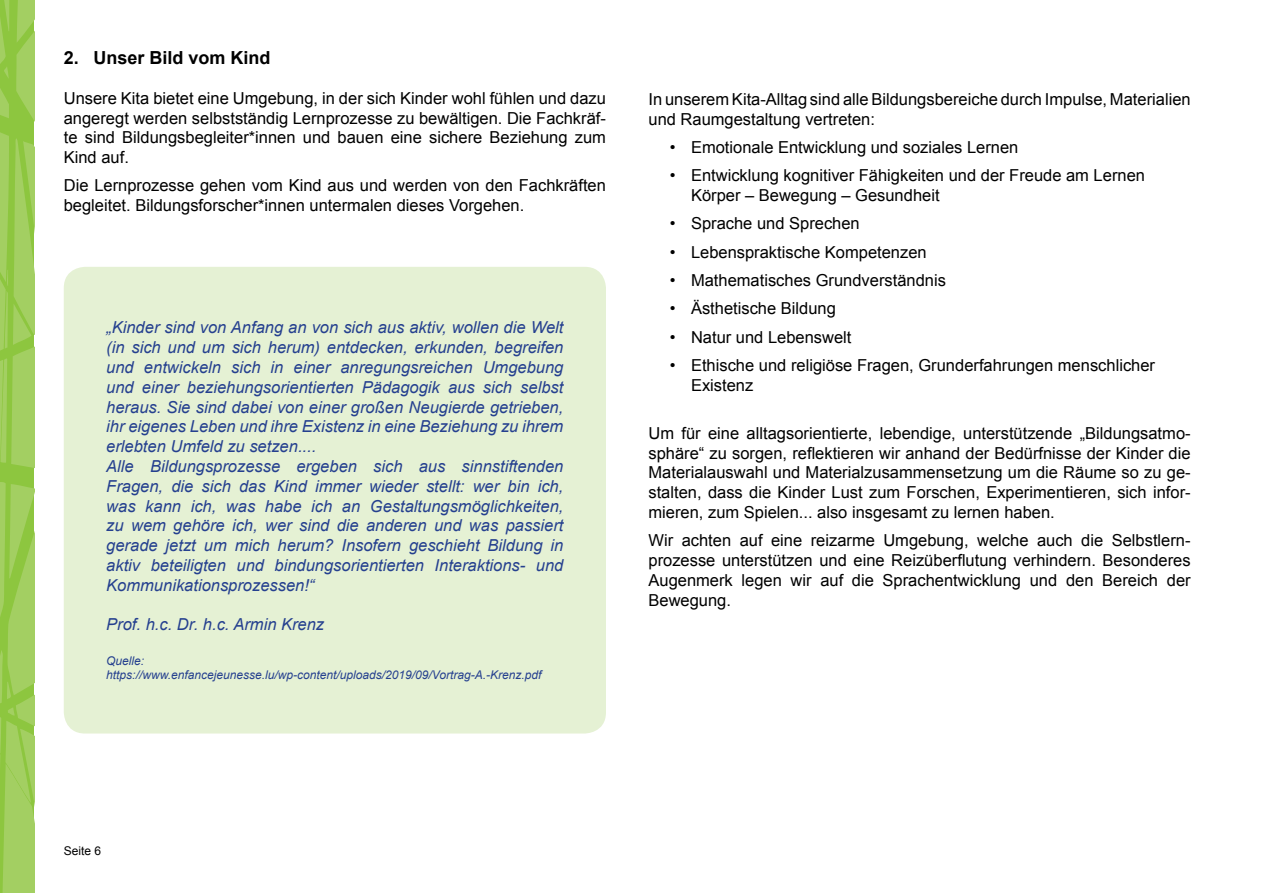
<style>
.page{position:relative;width:1263px;height:893px;background:#fff}
.page>*{position:absolute;margin:0;border:0;box-sizing:border-box;transform-origin:0 0}
.t1{font:700 18px "Arial";color:#000}
.t2{font:16.5px/19.8px "Arial";color:#000}
.t3{font:italic 16.5px/19.8px "Arial";color:#25408f}
.t4{font:italic 12px/14.4px "Arial";color:#25408f}
.t5{font:12px "Arial";color:#000}
</style>
<div class="page">
<svg style="left:0;top:482px;width:34px;height:411px;background:#9ccc57"></svg>
<svg style="left:0;top:0;width:34px;height:471px;background:#9acb54"></svg>
<div style="left:64px;top:267px;width:542px;height:466px;background:#e5f1d4;border-radius:21px"></div>
<p class="t1" style="left:64px;top:46px;width:208px">2. Unser Bild vom Kind</p>
<p class="t2" style="left:64px;top:88px;width:544px;text-align:justify">Unsere Kita bietet eine Umgebung, in der sich Kinder wohl fühlen und dazu angeregt werden selbstständig Lernprozesse zu bewältigen. Die Fachkräf&shy;te sind Bildungsbegleiter*innen und bauen eine sichere Beziehung zum Kind auf.</p>
<p class="t2" style="left:64px;top:176px;width:544px">Die Lernprozesse gehen vom Kind aus und werden von den Fachkräften begleitet. Bildungsforscher*innen untermalen dieses Vorgehen.</p>
<p class="t3" style="left:106px;top:318px;width:459px">„Kinder sind von Anfang an von sich aus aktiv, wollen die Welt (in sich und um sich herum) entdecken, erkunden, begreifen und entwickeln sich in einer anregungsreichen Umgebung und einer beziehungsorientierten Pädagogik aus sich selbst heraus. Sie sind dabei von einer großen Neugierde getrieben, ihr eigenes Leben und ihre Existenz in eine Beziehung zu ihrem erlebten Umfeld zu setzen....<br>Alle Bildungsprozesse ergeben sich aus sinnstiftenden Fragen, die sich das Kind immer wieder stellt: wer bin ich, was kann ich, was habe ich an Gestaltungsmöglichkeiten, zu wem gehöre ich, wer sind die anderen und was passiert gerade jetzt um mich herum? Insofern geschieht Bildung in aktiv beteiligten und bindungsorientierten Interaktions- und Kommunikationsprozessen!“</p>
<p class="t3" style="left:106px;top:615px;width:219px">Prof. h.c. Dr. h.c. Armin Krenz</p>
<p class="t4" style="left:106px;top:653px;width:437px">Quelle: https://www.enfancejeunesse.lu/wp-content/uploads/2019/09/Vortrag-A.-Krenz.pdf</p>
<p class="t2" style="left:648px;top:89px;width:544px">In unserem Kita-Alltag sind alle Bildungsbereiche durch Impulse, Materialien und Raumgestaltung vertreten:</p>
<p class="t2" style="left:670px;top:137px;width:350px">• Emotionale Entwicklung und soziales Lernen</p>
<p class="t2" style="left:691px;top:166px;width:455px;text-indent:-21px">• Entwicklung kognitiver Fähigkeiten und der Freude am Lernen<br>Körper – Bewegung – Gesundheit</p>
<p class="t2" style="left:670px;top:214px;width:192px">• Sprache und Sprechen</p>
<p class="t2" style="left:670px;top:242px;width:258px">• Lebenspraktische Kompetenzen</p>
<p class="t2" style="left:670px;top:270px;width:278px">• Mathematisches Grundverständnis</p>
<p class="t2" style="left:670px;top:299px;width:168px">• Ästhetische Bildung</p>
<p class="t2" style="left:670px;top:327px;width:183px">• Natur und Lebenswelt</p>
<p class="t2" style="left:691px;top:355px;width:466px;text-indent:-21px">• Ethische und religiöse Fragen, Grunderfahrungen menschlicher<br>Existenz</p>
<p class="t2" style="left:648px;top:423px;width:544px;text-align:justify">Um für eine alltagsorientierte, lebendige, unterstützende „Bildungsatmo&shy;sphäre“ zu sorgen, reflektieren wir anhand der Bedürfnisse der Kinder die Materialauswahl und Materialzusammensetzung um die Räume so zu ge&shy;stalten, dass die Kinder Lust zum Forschen, Experimentieren, sich infor&shy;mieren, zum Spielen... also insgesamt zu lernen haben.</p>
<p class="t2" style="left:648px;top:531px;width:544px;text-align:justify">Wir achten auf eine reizarme Umgebung, welche auch die Selbstlern&shy;prozesse unterstützen und eine Reizüberflutung verhindern. Besonderes Augenmerk legen wir auf die Sprachentwicklung und den Bereich der Bewegung.</p>
<p class="t5" style="left:64px;top:843px;width:39px">Seite 6</p>
</div>
